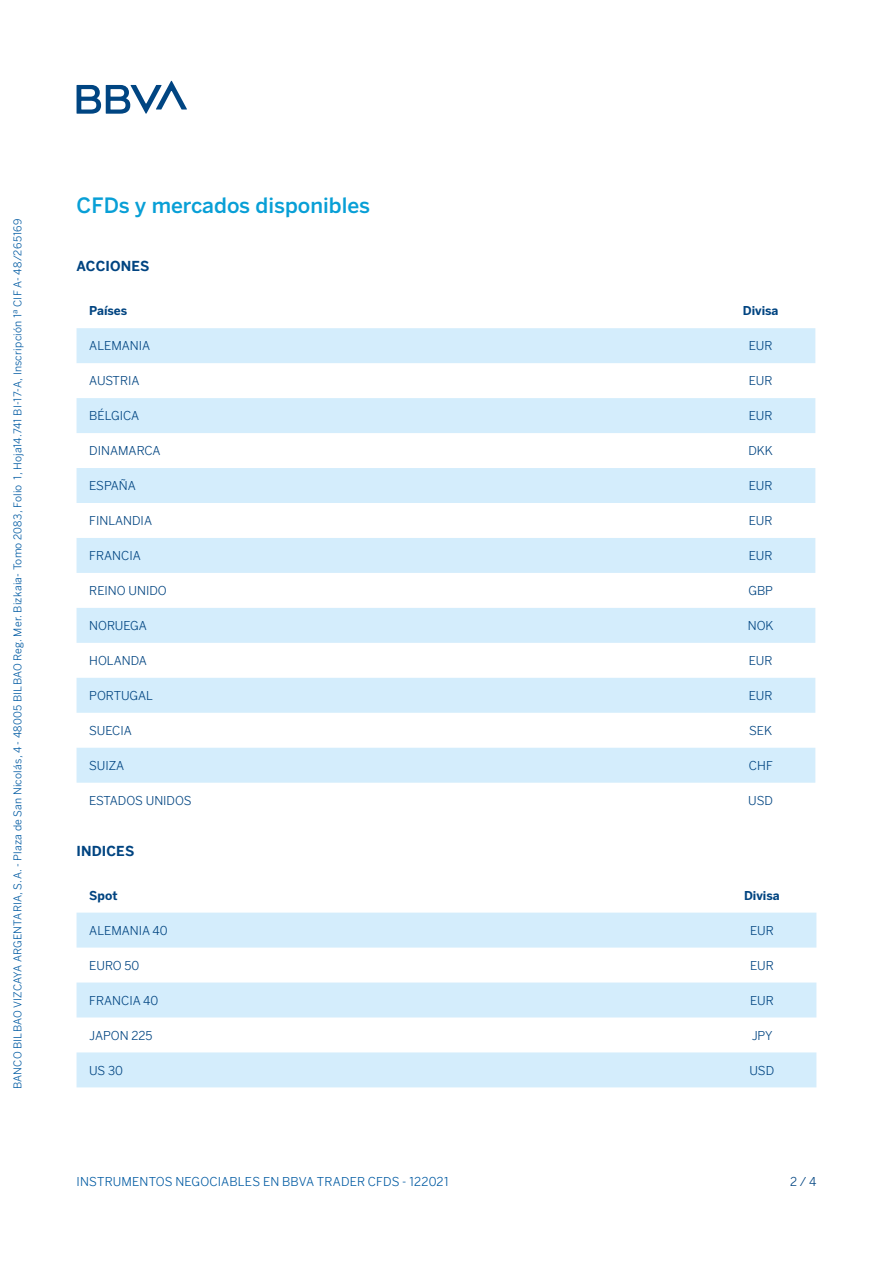
<style>
.page{position:relative;width:893px;height:1263px;background:#fff}
.page>*{position:absolute;margin:0;border:0;box-sizing:border-box;transform-origin:0 0}
.Titulo_1{font:500 21px "Benton Sans BBVA";color:#089fd6}
.Titulo_2{font:700 13.5px "BBVA Benton Sans";letter-spacing:.01em;color:#004481}
.t1{font:12px "BBVA Benton Sans";color:#004481}
.t2{font:12px "BBVA Benton Sans";letter-spacing:.01em;color:#005aa2}
.t3{font:700 12px "BBVA Benton Sans";color:#004481}
.t4{font:10.5px "BBVA Benton Sans";letter-spacing:.015em;color:#005aa2}
</style>
<div class="page">
<svg style="left:77px;top:81px;width:110px;height:33px"></svg>
<svg style="left:77px;top:328px;width:738px;height:455px;fill:#d4edfc"></svg>
<svg style="left:77px;top:913px;width:739px;height:174px;fill:#d4edfc"></svg>
<p class="t4" style="left:11px;top:1089px;width:872px;rotate:-90deg">BANCO BILBAO VIZCAYA ARGENTARIA, S.A. - Plaza de San Nicolás, 4 - 48005 BILBAO Reg. Mer. Bizkaia- Tomo 2083, Folio 1, Hoja14.741 BI-17-A, Inscripción 1ª CIF A- 48/265169</p>
<p class="Titulo_1" style="left:77px;top:192px;width:295px">CFDs y mercados disponibles</p>
<p class="Titulo_2" style="left:77px;top:258px;width:75px">ACCIONES</p>
<p class="t3" style="left:89px;top:303px;width:39px">Países</p>
<p class="t3" style="left:743px;top:303px;width:37px">Divisa</p>
<p class="t1" style="left:89px;top:339px;width:62px">ALEMANIA</p>
<p class="t1" style="left:749px;top:339px;width:25px">EUR</p>
<p class="t1" style="left:89px;top:374px;width:52px">AUSTRIA</p>
<p class="t1" style="left:749px;top:374px;width:25px">EUR</p>
<p class="t1" style="left:89px;top:409px;width:51px">BÉLGICA</p>
<p class="t1" style="left:749px;top:409px;width:25px">EUR</p>
<p class="t1" style="left:89px;top:444px;width:73px">DINAMARCA</p>
<p class="t1" style="left:748px;top:444px;width:26px">DKK</p>
<p class="t1" style="left:89px;top:479px;width:48px">ESPAÑA</p>
<p class="t1" style="left:749px;top:479px;width:25px">EUR</p>
<p class="t1" style="left:89px;top:514px;width:64px">FINLANDIA</p>
<p class="t1" style="left:749px;top:514px;width:25px">EUR</p>
<p class="t1" style="left:89px;top:549px;width:53px">FRANCIA</p>
<p class="t1" style="left:749px;top:549px;width:25px">EUR</p>
<p class="t1" style="left:89px;top:584px;width:79px">REINO UNIDO</p>
<p class="t1" style="left:748px;top:584px;width:26px">GBP</p>
<p class="t1" style="left:89px;top:618px;width:59px">NORUEGA</p>
<p class="t1" style="left:748px;top:618px;width:27px">NOK</p>
<p class="t1" style="left:89px;top:653px;width:59px">HOLANDA</p>
<p class="t1" style="left:749px;top:653px;width:25px">EUR</p>
<p class="t1" style="left:89px;top:688px;width:65px">PORTUGAL</p>
<p class="t1" style="left:749px;top:688px;width:25px">EUR</p>
<p class="t1" style="left:89px;top:723px;width:44px">SUECIA</p>
<p class="t1" style="left:749px;top:723px;width:25px">SEK</p>
<p class="t1" style="left:89px;top:758px;width:37px">SUIZA</p>
<p class="t1" style="left:749px;top:758px;width:25px">CHF</p>
<p class="t1" style="left:89px;top:793px;width:104px">ESTADOS UNIDOS</p>
<p class="t1" style="left:748px;top:793px;width:26px">USD</p>
<p class="Titulo_2" style="left:77px;top:842px;width:59px">INDICES</p>
<p class="t3" style="left:89px;top:888px;width:30px">Spot</p>
<p class="t3" style="left:744px;top:888px;width:37px">Divisa</p>
<p class="t1" style="left:89px;top:923px;width:80px">ALEMANIA 40</p>
<p class="t1" style="left:750px;top:923px;width:25px">EUR</p>
<p class="t1" style="left:89px;top:958px;width:52px">EURO 50</p>
<p class="t1" style="left:750px;top:958px;width:25px">EUR</p>
<p class="t1" style="left:89px;top:993px;width:70px">FRANCIA 40</p>
<p class="t1" style="left:750px;top:993px;width:25px">EUR</p>
<p class="t1" style="left:89px;top:1028px;width:65px">JAPON 225</p>
<p class="t1" style="left:752px;top:1028px;width:22px">JPY</p>
<p class="t1" style="left:89px;top:1063px;width:35px">US 30</p>
<p class="t1" style="left:749px;top:1063px;width:26px">USD</p>
<p class="t2" style="left:77px;top:1174px;width:374px">INSTRUMENTOS NEGOCIABLES EN BBVA TRADER CFDS - 122021</p>
<p class="t1" style="left:790px;top:1174px;width:28px">2 / 4</p>
</div>
